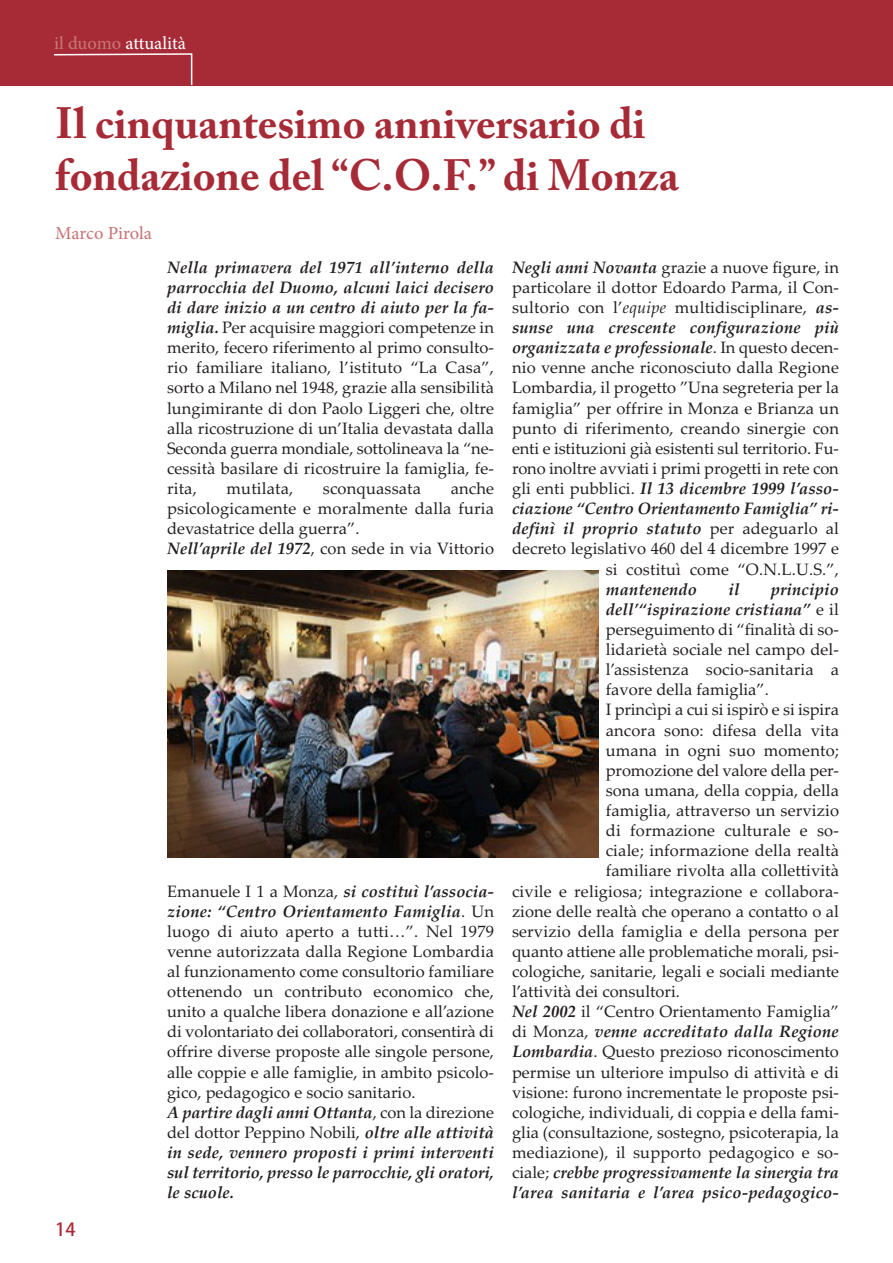
<style>
.page{position:relative;width:893px;height:1263px;background:#fff}
.page>*{position:absolute;margin:0;border:0;box-sizing:border-box;transform-origin:0 0}
.t1{font:700 43.5px/52.2px "Adobe Caslon Pro";color:#a72b36}
.t2{font:18px "Adobe Hebrew";letter-spacing:-.005em;color:#fff}
.t3{font:18px "Adobe Hebrew";letter-spacing:-.01em;color:#c97677}
.t4{font:18px "Adobe Heiti Std";color:#a72b36}
.t5{font:16.5px/20.1px "Palatino Linotype";color:#231f20}
.t6{font:italic 700 16.5px "Palatino Linotype";letter-spacing:.01em;color:#231f20}
.s1{color:#c97677}
.s2{font-weight:700;font-style:italic}
.s3{font-style:italic}
.s4{font-weight:400;font-style:normal}
</style>
<div class="page">
<div style="left:0;top:0;width:893px;height:85px;background:#a72b36"></div>
<svg style="left:52px;top:53px;width:141px;height:33px"></svg>
<img style="left:167px;top:570px;width:431px;height:287px">
<p class="t2" style="left:54px;top:37px;width:133px"><span class="s1">il duomo</span> attualità</p>
<h1 class="t1" style="left:55px;top:102px;width:625px">Il cinquantesimo anniversario di fondazione del “C.O.F.” di Monza</h1>
<p class="t3" style="left:55px;top:227px;width:98px">Marco Pirola</p>
<p class="t4" style="left:55px;top:1219px;width:22px">14</p>
<p class="t5" style="left:167px;top:257px;width:328px;text-align:justify"><span class="s2">Nella primavera del 1971 all’interno della parrocchia del Duomo, alcuni laici decisero di dare inizio a un centro di aiuto per la fa&shy;miglia.</span> Per acquisire maggiori competenze in merito, fecero riferimento al primo consulto&shy;rio familiare italiano, l’istituto “La Casa”, sorto a Milano nel 1948, grazie alla sensibilità lungimirante di don Paolo Liggeri che, oltre alla ricostruzione di un’Italia devastata dalla Seconda guerra mondiale, sottolineava la “ne&shy;cessità basilare di ricostruire la famiglia, fe&shy;rita,</p>
<p class="t5" style="left:167px;top:478px;width:328px;text-indent:284px">anche psicologicamente e moralmente dalla furia devastatrice della guerra”.<br><span class="s2">Nell’aprile del 1972</span>, con sede in via Vittorio</p>
<p class="t5" style="left:226px;top:478px;width:68px">mutilata,</p>
<p class="t5" style="left:323px;top:478px;width:100px">sconquassata</p>
<p class="t5" style="left:167px;top:881px;width:328px">Emanuele I 1 a Monza, <span class="s2">si costituì l’associa&shy;zione: “Centro Orientamento Famiglia</span>. Un luogo di aiuto aperto a tutti…”. Nel 1979 venne autorizzata dalla Regione Lombardia al funzionamento come consultorio familiare ottenendo un contributo economico che, unito a qualche libera donazione e all’azione di volontariato dei collaboratori, consentirà di offrire diverse proposte alle singole persone, alle coppie e alle famiglie, in ambito psicolo&shy;gico, pedagogico e socio sanitario.<br><span class="s2">A partire dagli anni Ottanta</span>, con la direzione del dottor Peppino Nobili, <span class="s2">oltre alle attività in sede, vennero proposti i primi interventi sul territorio, presso le parrocchie, gli oratori, le scuole.</span></p>
<p class="t5" style="left:512px;top:257px;width:328px;text-align:right"><span class="s2">Negli anni Novanta</span> grazie a nuove figure, in particolare il dottor Edoardo Parma, il Con&shy;sultorio con l’<span class="s3">equipe</span> multidisciplinare, <span class="s2">as&shy;sunse una crescente configurazione più organizzata e professionale</span>. In questo decen&shy;nio venne anche riconosciuto dalla Regione Lombardia, il progetto ”Una segreteria per la famiglia” per offrire in Monza e Brianza un punto di riferimento, creando sinergie con enti e istituzioni già esistenti sul territorio. Fu&shy;rono inoltre avviati i primi progetti in rete con gli enti pubblici. <span class="s2">Il 13 dicembre 1999 l’asso&shy;ciazione “Centro Orientamento Famiglia” ri&shy;definì il proprio statuto</span> per adeguarlo al decreto legislativo 460 del 4 dicembre 1997 e si costituì come “O.N.L.U.S.”,</p>
<p class="t6" style="left:606px;top:579px;width:93px">mantenendo</p>
<p class="t6" style="left:728px;top:579px;width:13px">il</p>
<p class="t6" style="left:771px;top:579px;width:70px">principio</p>
<p class="t6" style="left:606px;top:599px;width:235px">dell’“ispirazione cristiana” <span class="s4">e il</span></p>
<p class="t5" style="left:606px;top:619px;width:235px">perseguimento di “finalità di so-</p>
<p class="t5" style="left:606px;top:639px;width:235px">lidarietà sociale nel campo del-</p>
<p class="t5" style="left:606px;top:659px;width:235px">l’assistenza socio-sanitaria a</p>
<p class="t5" style="left:606px;top:679px;width:165px">favore della famiglia”.</p>
<p class="t5" style="left:606px;top:700px;width:235px">I princìpi a cui si ispirò e si ispira</p>
<p class="t5" style="left:606px;top:720px;width:235px">ancora sono: difesa della vita</p>
<p class="t5" style="left:606px;top:740px;width:235px">umana in ogni suo momento;</p>
<p class="t5" style="left:606px;top:760px;width:235px">promozione del valore della per-</p>
<p class="t5" style="left:606px;top:780px;width:235px">sona umana, della coppia, della</p>
<p class="t5" style="left:606px;top:800px;width:235px">famiglia, attraverso un servizio</p>
<p class="t5" style="left:606px;top:820px;width:235px">di formazione culturale e so-</p>
<p class="t5" style="left:606px;top:840px;width:235px">ciale; informazione della realtà</p>
<p class="t5" style="left:606px;top:861px;width:235px">familiare rivolta alla collettività</p>
<p class="t5" style="left:512px;top:881px;width:328px">civile e religiosa; integrazione e collabora-</p>
<p class="t5" style="left:512px;top:901px;width:328px">zione delle realtà che operano a contatto o al</p>
<p class="t5" style="left:512px;top:921px;width:328px">servizio della famiglia e della persona per</p>
<p class="t5" style="left:512px;top:941px;width:328px">quanto attiene alle problematiche morali, psi-</p>
<p class="t5" style="left:512px;top:961px;width:328px">cologiche, sanitarie, legali e sociali mediante</p>
<p class="t5" style="left:512px;top:981px;width:170px">l’attività dei consultori.</p>
<p class="t5" style="left:512px;top:1001px;width:328px"><span class="s2">Nel 2002</span> il “Centro Orientamento Famiglia”</p>
<p class="t6" style="left:512px;top:1022px;width:328px"><span class="s4">di Monza,</span> venne accreditato dalla Regione</p>
<p class="t5" style="left:512px;top:1042px;width:328px"><span class="s2">Lombardia</span>. Questo prezioso riconoscimento</p>
<p class="t5" style="left:512px;top:1062px;width:328px">permise un ulteriore impulso di attività e di</p>
<p class="t5" style="left:512px;top:1082px;width:328px">visione: furono incrementate le proposte psi-</p>
<p class="t5" style="left:512px;top:1102px;width:328px">cologiche, individuali, di coppia e della fami-</p>
<p class="t5" style="left:512px;top:1122px;width:328px">glia (consultazione, sostegno, psicoterapia, la</p>
<p class="t5" style="left:512px;top:1142px;width:328px">mediazione), il supporto pedagogico e so-</p>
<p class="t6" style="left:512px;top:1163px;width:328px"><span class="s4">ciale;</span> crebbe progressivamente la sinergia tra</p>
<p class="t6" style="left:512px;top:1183px;width:328px">l’area sanitaria e l’area psico-pedagogico-</p>
</div>
